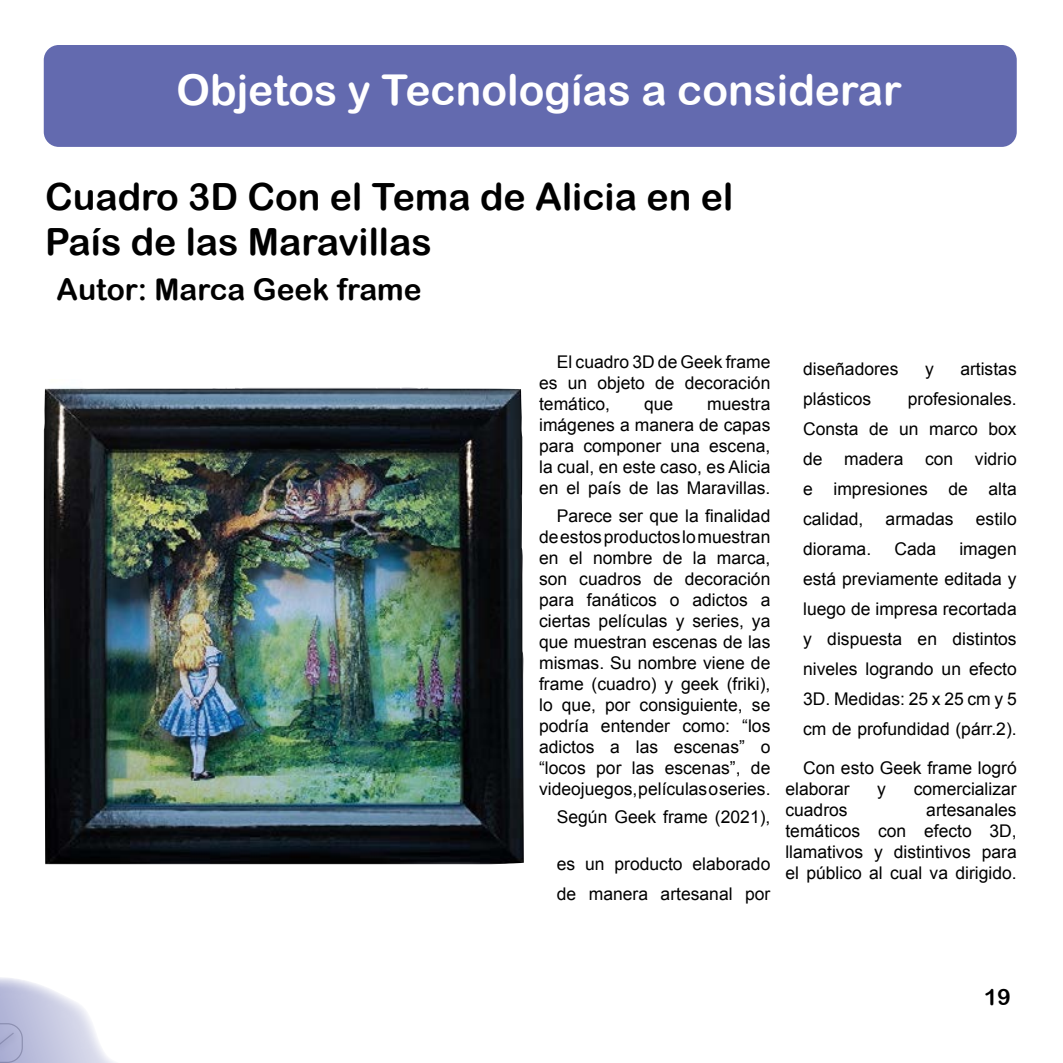
<style>
.page{position:relative;width:1063px;height:1063px;background:#fff}
.page>*{position:absolute;margin:0;border:0;box-sizing:border-box;transform-origin:0 0}
.t1{font:42.5px "Arial Rounded MT Bold";color:#fff}
.t2{font:37.5px/45px "Arial Rounded MT Bold";color:#000}
.t3{font:30px "Arial Rounded MT Bold";color:#000}
.t4{font:22.5px "Arial Rounded MT Bold";color:#000}
.t5{font:17.5px/21px "Arial";color:#000;text-align:justify}
</style>
<div class="page">
<img style="left:44px;top:387px;width:480px;height:477px">
<div style="left:44px;top:45px;width:973px;height:102px;background:#636aaf;border-radius:15px"></div>
<svg style="left:0;top:977px;width:114px;height:86px"></svg>
<h1 class="t1" style="left:177px;top:65px;width:727px">Objetos y Tecnologías a considerar</h1>
<h2 class="t2" style="left:45px;top:174px;width:690px">Cuadro 3D Con el Tema de Alicia en el<br>País de las Maravillas</h2>
<h3 class="t3" style="left:57px;top:272px;width:367px">Autor: Marca Geek frame</h3>
<p class="t5" style="left:539px;top:352px;width:233px;text-indent:18px">El cuadro 3D de Geek frame es un objeto de decoración temático,</p>
<p class="t5" style="left:539px;top:394px;width:233px;text-indent:168px">muestra imágenes a manera de capas para componer una escena, la cual, en este caso, es Alicia en el país de las Maravillas.</p>
<p class="t5" style="left:539px;top:506px;width:233px;text-indent:18px">Parece ser que la finalidad de estos productos lo muestran en el nombre de la marca, son cuadros de decoración para fanáticos o adictos a ciertas películas y series, ya que muestran escenas de las mismas. Su nombre viene de frame (cuadro) y geek (friki), lo que, por consiguiente, se podría entender como: “los adictos a las escenas” o “locos por las escenas”, de videojuegos, películas o series.</p>
<p class="t5" style="left:557px;top:807px;width:215px">Según Geek frame (2021),</p>
<p class="t5" style="left:557px;top:849px;width:215px;line-height:30px">es un producto elaborado de manera artesanal por</p>
<p class="t5" style="left:644px;top:394px;width:31px">que</p>
<p class="t5" style="left:803px;top:359px;width:97px">diseñadores</p>
<p class="t5" style="left:925px;top:359px;width:10px">y</p>
<p class="t5" style="left:960px;top:359px;width:58px">artistas</p>
<p class="t5" style="left:803px;top:389px;width:70px">plásticos</p>
<p class="t5" style="left:803px;top:384px;width:215px;line-height:30px;text-indent:105px">profesionales.<br>Consta de un marco box de madera con vidrio e impresiones de alta calidad,</p>
<p class="t5" style="left:886px;top:509px;width:70px">armadas</p>
<p class="t5" style="left:976px;top:509px;width:42px">estilo</p>
<p class="t5" style="left:803px;top:539px;width:70px">diorama.</p>
<p class="t5" style="left:894px;top:539px;width:43px">Cada</p>
<p class="t5" style="left:803px;top:534px;width:215px;line-height:30px;text-indent:156px">imagen está previamente editada y luego de impresa recortada y dispuesta en distintos niveles logrando un efecto 3D. Medidas: 25 x 25 cm y 5 cm de profundidad (párr.2).</p>
<p class="t5" style="left:785px;top:757px;width:233px;text-indent:18px">Con esto Geek frame logró elaborar</p>
<p class="t5" style="left:877px;top:778px;width:10px">y</p>
<p class="t5" style="left:914px;top:778px;width:105px">comercializar</p>
<p class="t5" style="left:785px;top:799px;width:233px;text-indent:141px">artesanales temáticos con efecto 3D, llamativos y distintivos para el público al cual va dirigido.</p>
<p class="t5" style="left:785px;top:799px;width:64px">cuadros</p>
<p class="t4" style="left:984px;top:984px;width:28px">19</p>
</div>
